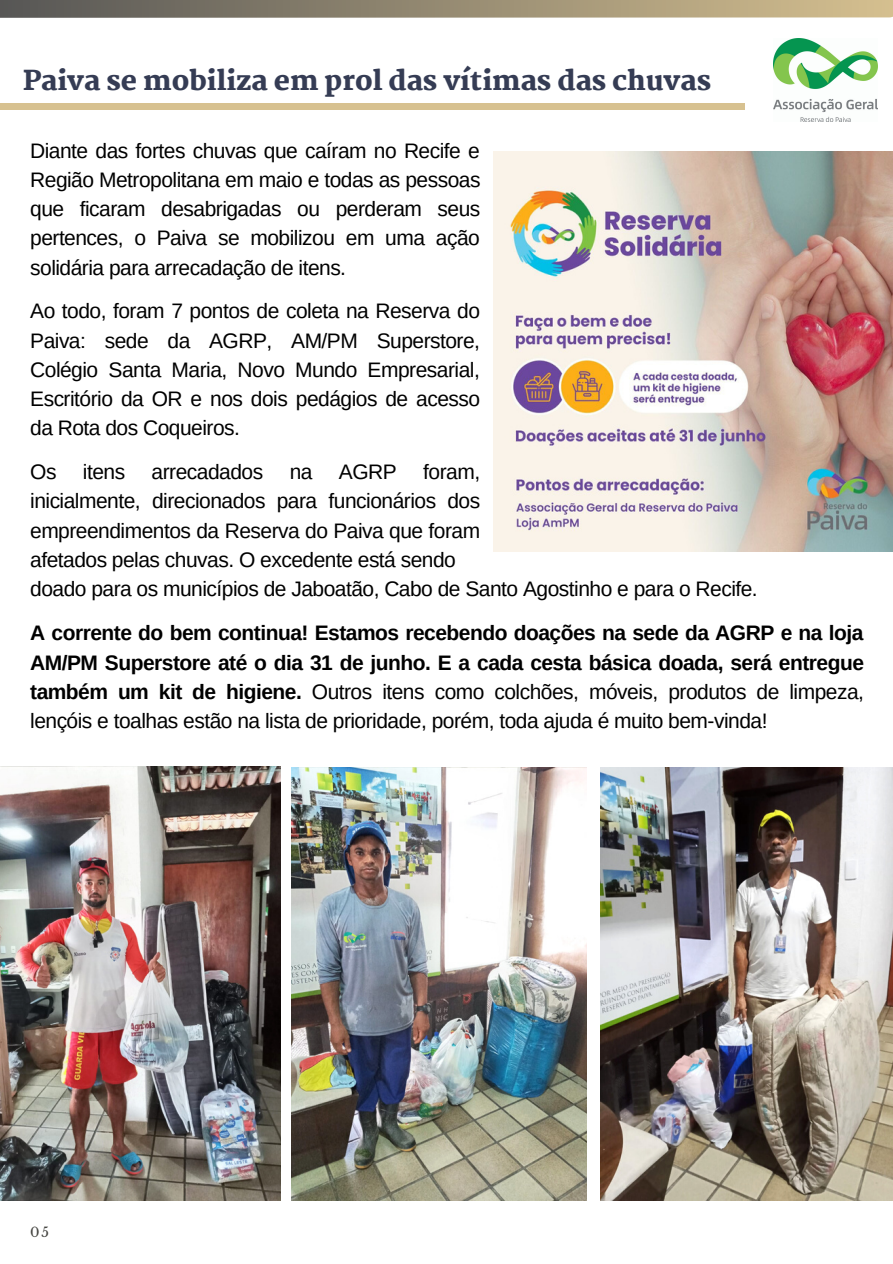
<style>
.page{position:relative;width:893px;height:1264px;background:#fff}
.page>*{position:absolute;margin:0;border:0;box-sizing:border-box;transform-origin:0 0}
.t1{font:800 27px "Martel";color:#353c54}
.t2{font:21px/29.2px "Arimo";letter-spacing:-.025em;color:#000;text-align:justify}
.t3{font:700 21px/29.2px "Arimo";letter-spacing:-.025em;color:#000;text-align:justify}
.t4{font:13.2px "Libre Baskerville";color:#444440}
.s1{font-weight:400}
</style>
<div class="page">
<svg style="left:0;top:0;width:892px;height:18px;background:#978c74"></svg>
<img style="left:773px;top:39px;width:104px;height:82px">
<img style="left:493px;top:152px;width:399px;height:399px">
<div style="left:0;top:103px;width:744px;height:7px;background:#d7c190"></div>
<img style="left:0;top:766px;width:280px;height:434px">
<img style="left:291px;top:767px;width:296px;height:433px">
<img style="left:601px;top:767px;width:291px;height:433px">
<p class="t1" style="left:23px;top:65px;width:689px">Paiva se mobiliza em prol das vítimas das chuvas</p>
<p class="t2" style="left:30px;top:136px;width:452px">Diante das fortes chuvas que caíram no Recife e Região Metropolitana em maio e todas as pessoas que ficaram desabrigadas ou perderam seus pertences, o Paiva se mobilizou em uma ação solidária para arrecadação de itens.</p>
<p class="t2" style="left:30px;top:296px;width:451px">Ao todo, foram 7 pontos de coleta na Reserva do Paiva: sede da AGRP, AM/PM Superstore, Colégio Santa Maria, Novo Mundo Empresarial, Escritório da OR e nos dois pedágios de acesso da Rota dos Coqueiros.</p>
<p class="t2" style="left:30px;top:457px;width:28px">Os</p>
<p class="t2" style="left:83px;top:457px;width:44px">itens</p>
<p class="t2" style="left:152px;top:457px;width:113px">arrecadados</p>
<p class="t2" style="left:289px;top:457px;width:24px">na</p>
<p class="t2" style="left:339px;top:457px;width:59px">AGRP</p>
<p class="t2" style="left:30px;top:457px;width:729px;text-align:left;text-indent:393px">foram,<br>inicialmente, direcionados para funcionários dos<br>empreendimentos da Reserva do Paiva que foram<br>afetados pelas chuvas. O excedente está sendo<br>doado para os municípios de Jaboatão, Cabo de Santo Agostinho e para o Recife.</p>
<p class="t3" style="left:30px;top:618px;width:835px">A corrente do bem continua! Estamos recebendo doações na sede da AGRP e na loja AM/PM Superstore até o dia 31 de junho. E a cada cesta básica doada, será entregue também um kit de higiene. <span class="s1">Outros itens como colchões, móveis, produtos de limpeza, lençóis e toalhas estão na lista de prioridade, porém, toda ajuda é muito bem-vinda!</span></p>
<p class="t4" style="left:30px;top:1224px;width:20px">05</p>
</div>
